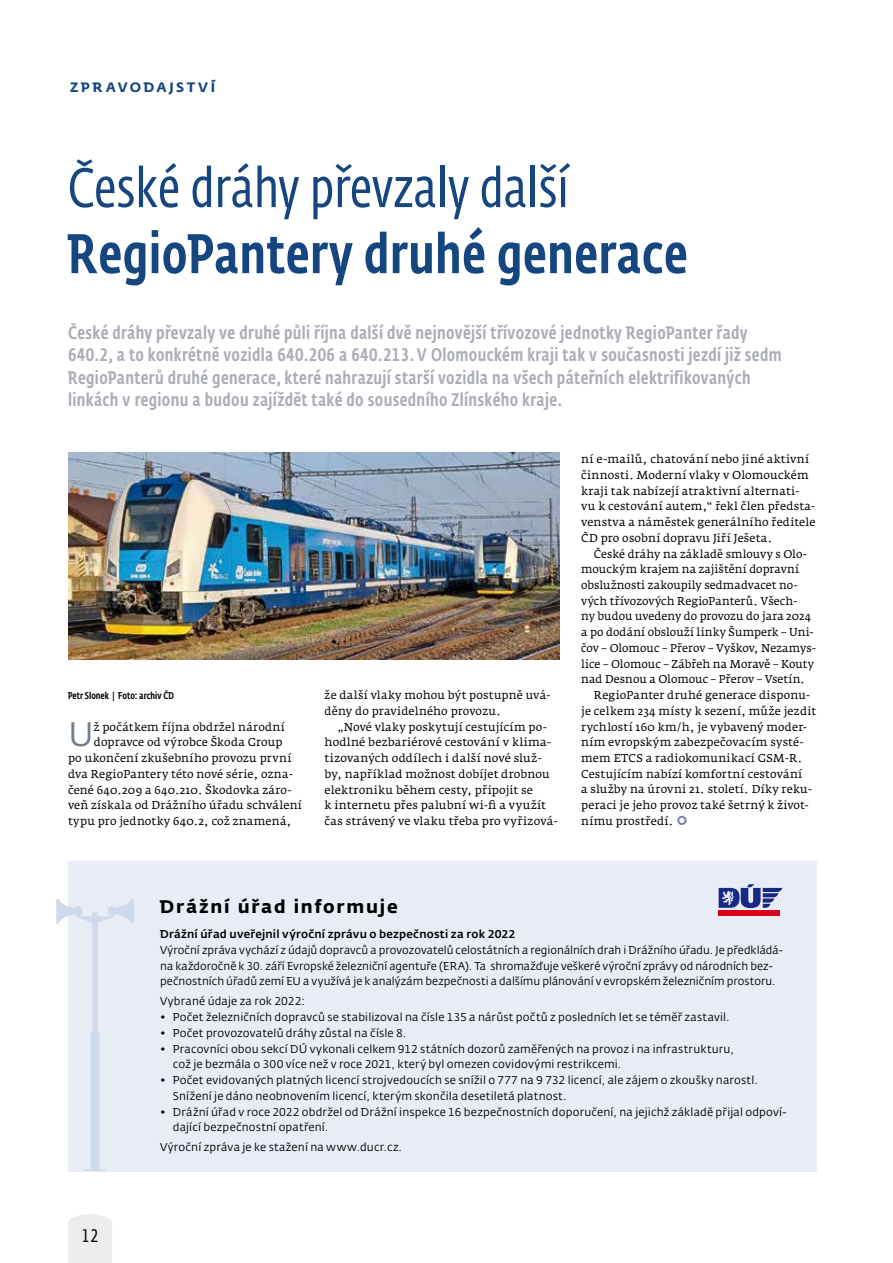
<style>
.page{position:relative;width:893px;height:1263px;background:#fff}
.page>*{position:absolute;margin:0;border:0;box-sizing:border-box;transform-origin:0 0}
.t1{font:500 55.05px "CD Fedra Cond Pro";letter-spacing:.01em;color:#164680}
.t2{font:55.05px "CD Fedra Cond Pro";letter-spacing:.01em;color:#164680}
.t3{font:33.45px "CD Fedra";color:#707e8c}
.t4{font:500 18px/22.5px "CD Fedra Cond Pro";letter-spacing:.02em;color:#abaeb7}
.t5{font:700 18px "CD Fedra";letter-spacing:.1em;color:#000}
.t6{font:18px "CD Fedra Cond Pro";color:#000}
.t7{font:700 13.5px "CD Fedra";letter-spacing:.185em;color:#164680}
.t8{font:11.25px/15.8px "Fedra Serif A Pro";letter-spacing:.015em;color:#000}
.t9{font:11.25px/15.8px "CD Fedra";letter-spacing:.01em;color:#000}
.t10{font:500 11.25px "CD Fedra";letter-spacing:.02em;color:#000}
.t11{font:500 9.75px "CD Fedra Cond Pro";color:#000}
.s1{font-weight:500;font-size:15px;color:#7d83ac}
</style>
<div class="page">
<div style="left:68px;top:1214px;width:44px;height:49px;background:#eceded"></div>
<div style="left:68px;top:861px;width:748px;height:310px;background:#e7ecf5"></div>
<div style="left:719px;top:910px;width:61px;height:6px;background:#d9001c"></div>
<svg style="left:719px;top:884px;width:63px;height:24px"></svg>
<svg style="left:56px;top:899px;width:78px;height:272px"></svg>
<img style="left:68px;top:453px;width:492px;height:206px">
<p class="t7" style="left:70px;top:78px;width:147px">ZPRAVODAJSTVÍ</p>
<h1 class="t2" style="left:68px;top:157px;width:502px">České dráhy převzaly další</h1>
<h1 class="t1" style="left:68px;top:222px;width:621px">RegioPantery druhé generace</h1>
<p class="t4" style="left:68px;top:322px;width:715px">České dráhy převzaly ve druhé půli října další dvě nejnovější třívozové jednotky RegioPanter řady 640.2, a to konkrétně vozidla 640.206 a 640.213. V Olomouckém kraji tak v současnosti jezdí již sedm RegioPanterů druhé generace, které nahrazují starší vozidla na všech páteřních elektrifikovaných linkách v regionu a budou zajíždět také do sousedního Zlínského kraje.</p>
<p class="t11" style="left:68px;top:690px;width:107px">Petr Slonek | Foto: archiv ČD</p>
<h2 class="t3" style="left:68px;top:715px;width:27px">U</h2>
<p class="t8" style="left:94px;top:719px;width:193px">ž počátkem října obdržel národní</p>
<p class="t8" style="left:94px;top:734px;width:190px">dopravce od výrobce Škoda Group</p>
<p class="t8" style="left:68px;top:750px;width:225px">po ukončení zkušebního provozu první</p>
<p class="t8" style="left:68px;top:766px;width:226px">dva RegioPantery této nové série, ozna-</p>
<p class="t8" style="left:68px;top:782px;width:225px">čené 640.209 a 640.210. Škodovka záro-</p>
<p class="t8" style="left:68px;top:797px;width:236px">veň získala od Drážního úřadu schválení</p>
<p class="t8" style="left:68px;top:813px;width:225px">typu pro jednotky 640.2, což znamená,</p>
<p class="t8" style="left:325px;top:687px;width:227px">že další vlaky mohou být postupně uvá&shy;děny do pravidelného provozu.</p>
<p class="t8" style="left:325px;top:719px;width:235px;text-indent:13px">„Nové vlaky poskytují cestujícím po&shy;hodlné bezbariérové cestování v klima&shy;tizovaných oddílech i další nové služ&shy;by, například možnost dobíjet drobnou elektroniku během cesty, připojit se<br>k internetu přes palubní wi-fi a využít čas strávený ve vlaku třeba pro vyřizová-</p>
<p class="t8" style="left:581px;top:451px;width:236px">ní e-mailů, chatování nebo jiné aktivní činnosti. Moderní vlaky v Olomouckém kraji tak nabízejí atraktivní alternati&shy;vu k cestování autem,“ řekl člen předsta&shy;venstva a náměstek generálního ředitele ČD pro osobní dopravu Jiří Ješeta.</p>
<p class="t8" style="left:594px;top:546px;width:215px">České dráhy na základě smlouvy s Olo-</p>
<p class="t8" style="left:581px;top:561px;width:220px">mouckým krajem na zajištění dopravní</p>
<p class="t8" style="left:581px;top:577px;width:218px">obslužnosti zakoupily sedmadvacet no-</p>
<p class="t8" style="left:581px;top:593px;width:218px">vých třívozových RegioPanterů. Všech-</p>
<p class="t8" style="left:581px;top:609px;width:231px">ny budou uvedeny do provozu do jara 2024</p>
<p class="t8" style="left:581px;top:624px;width:234px">a po dodání obslouží linky Šumperk – Uni-</p>
<p class="t8" style="left:581px;top:640px;width:236px">čov – Olomouc – Přerov – Vyškov, Nezamys-</p>
<p class="t8" style="left:581px;top:656px;width:234px">lice – Olomouc – Zábřeh na Moravě – Kouty</p>
<p class="t8" style="left:581px;top:672px;width:225px">nad Desnou a Olomouc – Přerov – Vsetín.</p>
<p class="t8" style="left:594px;top:687px;width:218px">RegioPanter druhé generace disponu-</p>
<p class="t8" style="left:581px;top:703px;width:237px">je celkem 234 místy k sezení, může jezdit</p>
<p class="t8" style="left:581px;top:719px;width:227px">rychlostí 160 km/h, je vybavený moder-</p>
<p class="t8" style="left:581px;top:734px;width:224px">ním evropským zabezpečovacím systé-</p>
<p class="t8" style="left:581px;top:750px;width:223px">mem ETCS a radiokomunikací GSM-R.</p>
<p class="t8" style="left:581px;top:766px;width:223px">Cestujícím nabízí komfortní cestování</p>
<p class="t8" style="left:581px;top:782px;width:232px">a služby na úrovni 21. století. Díky reku-</p>
<p class="t8" style="left:581px;top:797px;width:229px">peraci je jeho provoz také šetrný k život-</p>
<p class="t8" style="left:581px;top:813px;width:109px">nímu prostředí. <span class="s1">○</span></p>
<h3 class="t5" style="left:160px;top:895px;width:239px">Drážní úřad informuje</h3>
<h3 class="t6" style="left:82px;top:1226px;width:18px">12</h3>
<p class="t10" style="left:160px;top:927px;width:357px">Drážní úřad uveřejnil výroční zprávu o bezpečnosti za rok 2022</p>
<p class="t9" style="left:160px;top:942px;width:624px">Výroční zpráva vychází z údajů dopravců a provozovatelů celostátních a regionálních drah i Drážního úřadu. Je předkládá&shy;na každoročně k 30. září Evropské železniční agentuře (ERA). Ta shromažďuje veškeré výroční zprávy od národních bez&shy;pečnostních úřadů zemí EU a využívá je k analýzám bezpečnosti a dalšímu plánování v evropském železničním prostoru.</p>
<p class="t9" style="left:160px;top:994px;width:146px">Vybrané údaje za rok 2022:</p>
<p class="t9" style="left:160px;top:1009px;width:571px">• Počet železničních dopravců se stabilizoval na čísle 135 a nárůst počtů z posledních let se téměř zastavil.</p>
<p class="t9" style="left:160px;top:1025px;width:248px">• Počet provozovatelů dráhy zůstal na čísle 8.</p>
<p class="t9" style="left:173px;top:1041px;width:563px;text-indent:-13px">• Pracovníci obou sekcí DÚ vykonali celkem 912 státních dozorů zaměřených na provoz i na infrastrukturu, což je bezmála o 300 více než v roce 2021, který byl omezen covidovými restrikcemi.</p>
<p class="t9" style="left:173px;top:1072px;width:586px;text-indent:-13px">• Počet evidovaných platných licencí strojvedoucích se snížil o 777 na 9 732 licencí, ale zájem o zkoušky narostl.<br>Snížení je dáno neobnovením licencí, kterým skončila desetiletá platnost.</p>
<p class="t9" style="left:173px;top:1104px;width:615px;text-indent:-13px">• Drážní úřad v roce 2022 obdržel od Drážní inspekce 16 bezpečnostních doporučení, na jejichž základě přijal odpoví&shy;dající bezpečnostní opatření.</p>
<p class="t9" style="left:160px;top:1140px;width:243px">Výroční zpráva je ke stažení na www.ducr.cz.</p>
</div>
